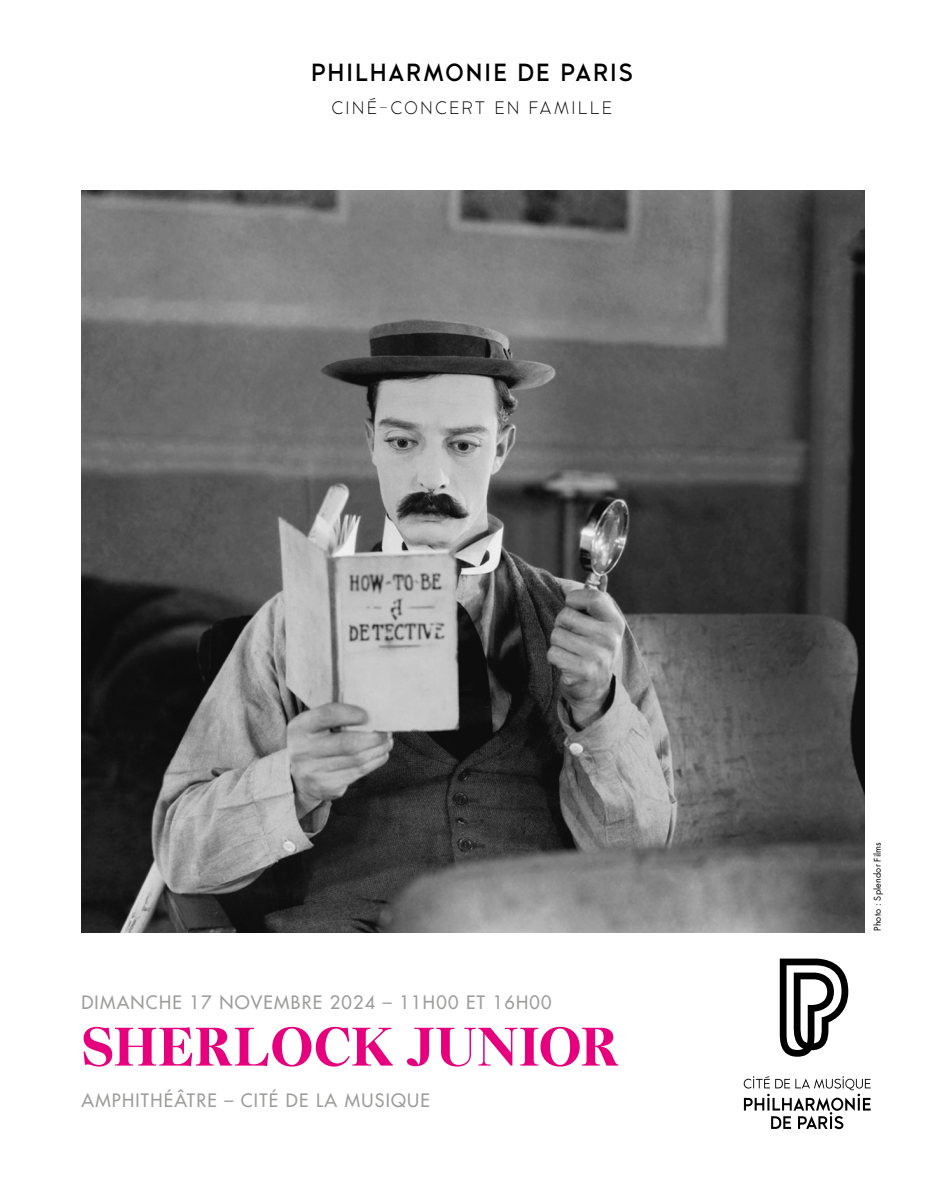
<style>
.page{position:relative;width:944px;height:1200px;background:#fff}
.page>*{position:absolute;margin:0;border:0;box-sizing:border-box;transform-origin:0 0}
._01_05_TITRE_NIV1_bas{font:700 54px "Nantes";letter-spacing:.015em;color:#e6007d}
._01_00_PP{font:600 24.75px "Philharmonique";letter-spacing:.07em;color:#000}
._01_07_LIEU-bas{font:500 18px "Futura LTW1 G";letter-spacing:.07em;color:#9d9d9c}
._01_01_RUBRIQUE{font:18px "Philharmonique";letter-spacing:.135em;color:#000}
.t1{font:9px "Futura LTW1 G";letter-spacing:.015em;color:#000}
</style>
<div class="page">
<svg style="left:744px;top:1076px;width:127px;height:52px"></svg>
<svg style="left:780px;top:958px;width:68px;height:98px"></svg>
<img style="left:81px;top:191px;width:783px;height:741px">
<p class="_01_00_PP" style="left:311px;top:58px;width:323px">PHILHARMONIE DE PARIS</p>
<p class="_01_01_RUBRIQUE" style="left:332px;top:97px;width:282px">CINÉ-CONCERT EN FAMILLE</p>
<p class="_01_07_LIEU-bas" style="left:81px;top:987px;width:472px">DIMANCHE 17 NOVEMBRE 2024 – 11H00 ET 16H00</p>
<p class="_01_05_TITRE_NIV1_bas" style="left:82px;top:1006px;width:538px">SHERLOCK JUNIOR</p>
<p class="_01_07_LIEU-bas" style="left:81px;top:1085px;width:350px">AMPHITHÉÂTRE – CITÉ DE LA MUSIQUE</p>
<p class="t1" style="left:870px;top:930px;width:90px;rotate:-90deg">Photo : Splendor Films</p>
</div>
